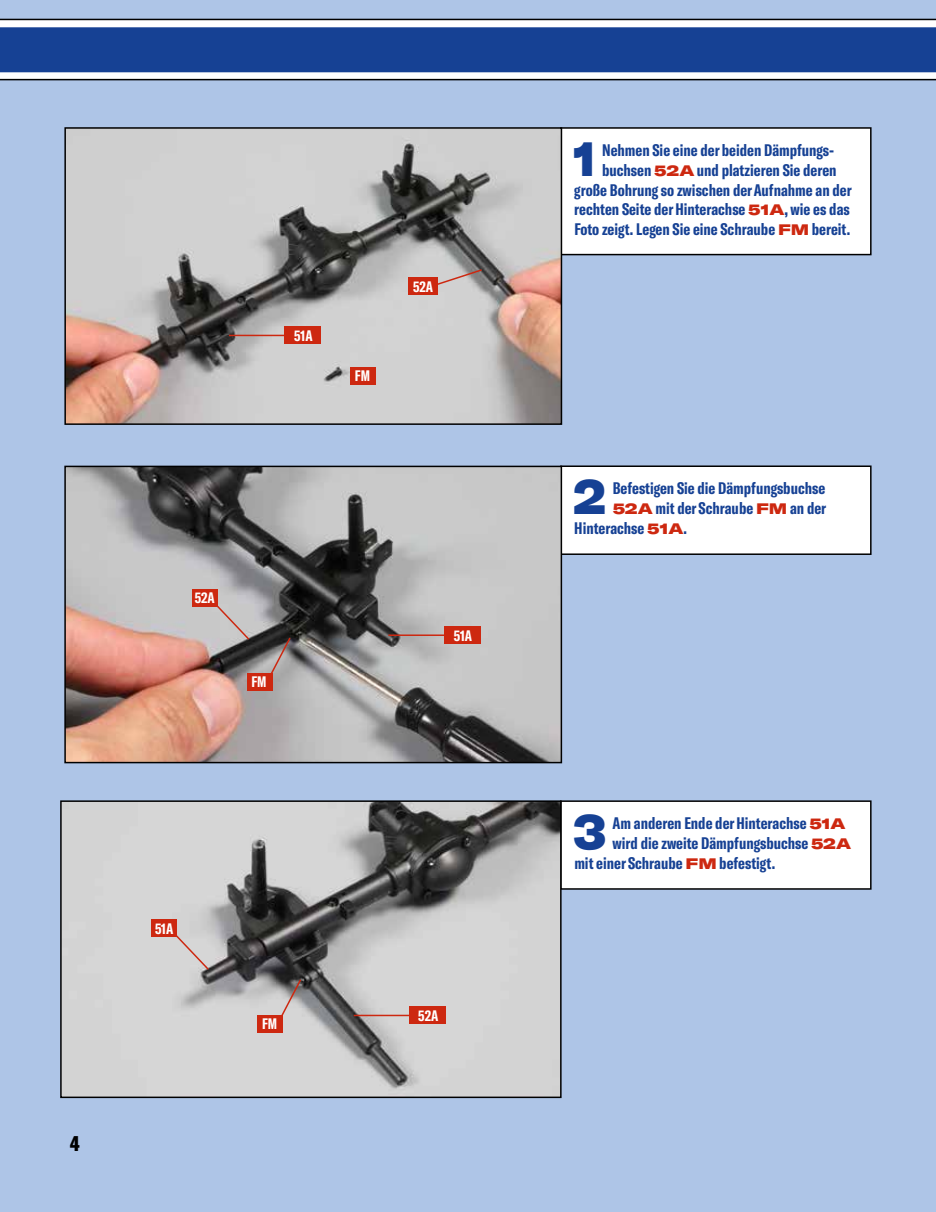
<style>
.page{position:relative;width:936px;height:1212px;background:#fff}
.page>*{position:absolute;margin:0;border:0;box-sizing:border-box;transform-origin:0 0}
.t1{font:900 expanded 48.45px "GT America";color:#164194;scale:.8 1}
.t2{font:900 extra-condensed 21px "GT America";color:#000}
.t3{font:700 extra-condensed 16.5px "GT America";color:#164194}
.t4{font:700 extra-condensed 15px "GT America";color:#fff}
.s1{font-weight:900;font-stretch:expanded;font-size:15px;color:#cd2810}
</style>
<div class="page">
<div style="left:0;top:0;width:935px;height:1212px;background:#aec5e7"></div>
<svg style="left:0;top:19px;width:935px;height:61px;background:#d5d5d7"></svg>
<div style="left:0;top:27px;width:935px;height:45px;background:#164194"></div>
<div style="left:560px;top:128px;width:310px;height:127px;background:#fff"></div>
<div style="left:560px;top:127px;width:311px;height:128px;border:2px solid #000"></div>
<svg style="left:64px;top:127px;width:499px;height:298px;background:#b5afad"></svg>
<div style="left:560px;top:466px;width:310px;height:88px;background:#fff"></div>
<div style="left:560px;top:465px;width:311px;height:90px;border:2px solid #000"></div>
<svg style="left:64px;top:465px;width:499px;height:299px;background:#a39a97"></svg>
<div style="left:560px;top:801px;width:310px;height:88px;background:#fff"></div>
<div style="left:560px;top:800px;width:311px;height:90px;border:2px solid #000"></div>
<svg style="left:60px;top:800px;width:502px;height:299px;background:#b3b3b3"></svg>
<div style="left:408px;top:277px;width:29px;height:18px;background:#cd2810"></div>
<svg style="left:432px;top:268px;width:51px;height:19px"></svg>
<div style="left:350px;top:367px;width:26px;height:17px;background:#cd2810"></div>
<div style="left:247px;top:673px;width:25px;height:17px;background:#cd2810"></div>
<svg style="left:268px;top:636px;width:24px;height:43px"></svg>
<div style="left:152px;top:919px;width:25px;height:17px;background:#cd2810"></div>
<svg style="left:172px;top:931px;width:38px;height:40px;background:#d3c8c7"></svg>
<div style="left:284px;top:327px;width:37px;height:17px;background:#cd2810"></div>
<hr style="left:229px;top:335px;width:65px;height:1px;background:#cd2810">
<div style="left:444px;top:626px;width:36px;height:17px;background:#cd2810"></div>
<hr style="left:388px;top:634px;width:65px;height:2px;background:#cd2810">
<div style="left:192px;top:589px;width:26px;height:17px;background:#cd2810"></div>
<svg style="left:213px;top:601px;width:38px;height:40px;background:#c7bcbb"></svg>
<div style="left:257px;top:1015px;width:26px;height:17px;background:#cd2810"></div>
<svg style="left:278px;top:978px;width:24px;height:42px"></svg>
<div style="left:409px;top:1006px;width:37px;height:18px;background:#cd2810"></div>
<hr style="left:354px;top:1015px;width:65px;height:1px;background:#cd2810">
<p class="t4" style="left:294px;top:326px;width:20px">51A</p>
<p class="t4" style="left:355px;top:367px;width:17px">FM</p>
<p class="t4" style="left:413px;top:277px;width:21px">52A</p>
<p class="t4" style="left:195px;top:589px;width:21px">52A</p>
<p class="t4" style="left:251px;top:673px;width:17px">FM</p>
<p class="t4" style="left:454px;top:626px;width:20px">51A</p>
<p class="t4" style="left:155px;top:919px;width:20px">51A</p>
<p class="t2" style="left:70px;top:1130px;width:11px">4</p>
<p class="t4" style="left:262px;top:1015px;width:17px">FM</p>
<p class="t4" style="left:418px;top:1006px;width:21px">52A</p>
<h1 class="t1" style="left:573px;top:128px;width:29px">1</h1>
<p class="t3" style="left:602px;top:140px;width:233px">Nehmen Sie eine der beiden Dämpfungs-</p>
<p class="t3" style="left:602px;top:160px;width:236px">buchsen <span class="s1">52A</span> und platzieren Sie deren</p>
<p class="t3" style="left:574px;top:180px;width:279px">große Bohrung so zwischen der Aufnahme an der</p>
<p class="t3" style="left:574px;top:200px;width:277px">rechten Seite der Hinterachse <span class="s1">51A</span>, wie es das</p>
<p class="t3" style="left:574px;top:219px;width:277px">Foto zeigt. Legen Sie eine Schraube <span class="s1">FM</span> bereit.</p>
<h1 class="t1" style="left:573px;top:466px;width:43px">2</h1>
<p class="t3" style="left:612px;top:478px;width:214px">Befestigen Sie die Dämpfungsbuchse</p>
<p class="t3" style="left:612px;top:498px;width:215px"><span class="s1">52A</span> mit der Schraube <span class="s1">FM</span> an der</p>
<p class="t3" style="left:574px;top:518px;width:114px">Hinterachse <span class="s1">51A</span>.</p>
<h1 class="t1" style="left:573px;top:801px;width:42px">3</h1>
<p class="t3" style="left:612px;top:813px;width:234px">Am anderen Ende der Hinterachse <span class="s1">51A</span></p>
<p class="t3" style="left:612px;top:833px;width:240px">wird die zweite Dämpfungsbuchse <span class="s1">52A</span></p>
<p class="t3" style="left:574px;top:853px;width:202px">mit einer Schraube <span class="s1">FM</span> befestigt.</p>
</div>
